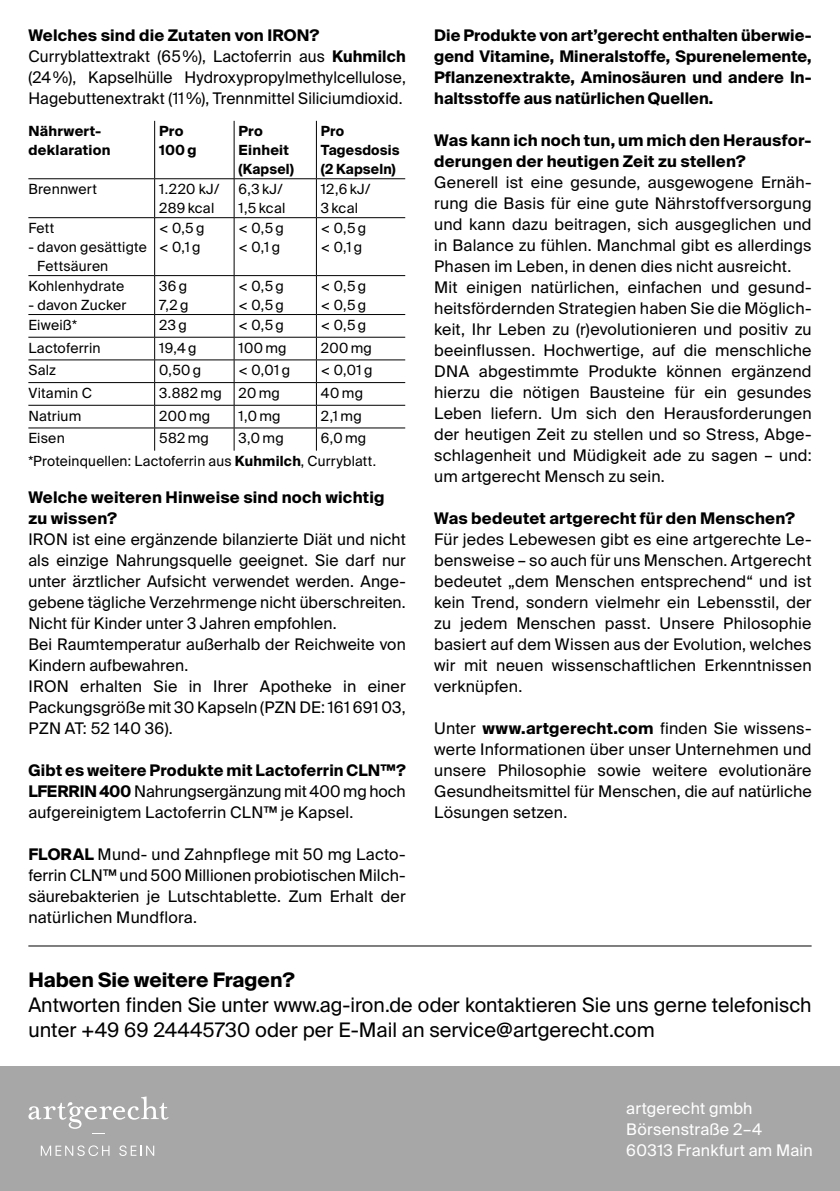
<style>
.page{position:relative;width:840px;height:1191px;background:#fff}
.page>*{position:absolute;margin:0;border:0;box-sizing:border-box;transform-origin:0 0}
.t1{font:20px/25px "Suisse Intl";color:#000}
.t2{font:700 20px "Suisse Intl";color:#000}
.t3{font:16px/21px "Suisse Intl";letter-spacing:.01em;color:#000;text-align:justify}
.t4{font:700 16px/21px "Suisse Intl";letter-spacing:.015em;color:#000}
.t5{font:16px/21px "Suisse Intl";letter-spacing:.015em;color:#fff}
.t6{font:14px/19px "Suisse Intl";letter-spacing:.015em;color:#000}
.t7{font:700 14px/19px "Suisse Intl";letter-spacing:.015em;color:#000}
.t8{font:700 14px/19px "Suisse Intl";letter-spacing:.015em;color:#000;scale:.96 1}
.s1{font-weight:700}
</style>
<div class="page">
<hr style="left:154px;top:121px;width:1px;height:57px;background:#000">
<hr style="left:234px;top:121px;width:1px;height:57px;background:#000">
<hr style="left:316px;top:121px;width:1px;height:57px;background:#000">
<hr style="left:28px;top:178px;width:126px;height:1px;background:#000">
<hr style="left:154px;top:178px;width:80px;height:1px;background:#000">
<hr style="left:154px;top:179px;width:1px;height:38px;background:#000">
<hr style="left:234px;top:178px;width:82px;height:1px;background:#000">
<hr style="left:234px;top:179px;width:1px;height:38px;background:#000">
<hr style="left:316px;top:178px;width:89px;height:1px;background:#000">
<hr style="left:316px;top:179px;width:1px;height:38px;background:#000">
<hr style="left:28px;top:217px;width:126px;height:1px;background:#000">
<hr style="left:154px;top:217px;width:80px;height:1px;background:#000">
<hr style="left:154px;top:218px;width:1px;height:57px;background:#000">
<hr style="left:234px;top:217px;width:82px;height:1px;background:#000">
<hr style="left:234px;top:218px;width:1px;height:57px;background:#000">
<hr style="left:316px;top:217px;width:89px;height:1px;background:#000">
<hr style="left:316px;top:218px;width:1px;height:57px;background:#000">
<hr style="left:28px;top:275px;width:126px;height:1px;background:#000">
<hr style="left:154px;top:275px;width:80px;height:1px;background:#000">
<hr style="left:154px;top:276px;width:1px;height:38px;background:#000">
<hr style="left:234px;top:275px;width:82px;height:1px;background:#000">
<hr style="left:234px;top:276px;width:1px;height:38px;background:#000">
<hr style="left:316px;top:275px;width:89px;height:1px;background:#000">
<hr style="left:316px;top:276px;width:1px;height:38px;background:#000">
<hr style="left:28px;top:314px;width:126px;height:1px;background:#000">
<hr style="left:154px;top:314px;width:80px;height:1px;background:#000">
<hr style="left:234px;top:314px;width:82px;height:1px;background:#000">
<hr style="left:316px;top:314px;width:89px;height:1px;background:#000">
<hr style="left:28px;top:337px;width:126px;height:1px;background:#000">
<hr style="left:154px;top:337px;width:80px;height:1px;background:#000">
<hr style="left:234px;top:337px;width:82px;height:1px;background:#000">
<hr style="left:316px;top:337px;width:89px;height:1px;background:#000">
<hr style="left:28px;top:359px;width:126px;height:1px;background:#000">
<hr style="left:154px;top:359px;width:80px;height:1px;background:#000">
<hr style="left:234px;top:359px;width:82px;height:1px;background:#000">
<hr style="left:316px;top:359px;width:89px;height:1px;background:#000">
<hr style="left:28px;top:382px;width:126px;height:1px;background:#000">
<hr style="left:154px;top:382px;width:80px;height:1px;background:#000">
<hr style="left:234px;top:382px;width:82px;height:1px;background:#000">
<hr style="left:316px;top:382px;width:89px;height:1px;background:#000">
<hr style="left:28px;top:405px;width:126px;height:1px;background:#000">
<hr style="left:154px;top:405px;width:80px;height:1px;background:#000">
<hr style="left:234px;top:405px;width:82px;height:1px;background:#000">
<hr style="left:316px;top:405px;width:89px;height:1px;background:#000">
<hr style="left:28px;top:427px;width:126px;height:1px;background:#000">
<hr style="left:154px;top:427px;width:80px;height:1px;background:#000">
<svg style="left:154px;top:315px;width:1px;height:135px"></svg>
<hr style="left:234px;top:427px;width:82px;height:1px;background:#000">
<svg style="left:234px;top:315px;width:1px;height:135px"></svg>
<hr style="left:316px;top:427px;width:89px;height:1px;background:#000">
<svg style="left:316px;top:315px;width:1px;height:135px"></svg>
<div style="left:0;top:1066px;width:839px;height:125px;background:#a7a7a8"></div>
<hr style="left:28px;top:945px;width:783px;height:1px;background:#000">
<svg style="left:28px;top:1096px;width:140px;height:38px"></svg>
<svg style="left:41px;top:1145px;width:68px;height:11px"></svg>
<svg style="left:119px;top:1145px;width:35px;height:11px"></svg>
<p class="t3" style="left:28px;top:25px;width:379px;text-align:left"><span class="s1">Welches sind die Zutaten von IRON?<br></span>Curryblattextrakt (65%), Lactoferrin aus <span class="s1">Kuhmilch </span>(24%), Kapselhülle Hydroxypropylmethylcellulose, Hagebuttenextrakt (11%), Trennmittel Siliciumdioxid.</p>
<p class="t7" style="left:28px;top:122px;width:84px">Nährwert&shy;deklaration</p>
<p class="t7" style="left:159px;top:122px;width:39px">Pro<br>100 g</p>
<p class="t7" style="left:238px;top:122px;width:57px">Pro<br>Einheit (Kapsel)</p>
<p class="t8" style="left:321px;top:122px;width:83px">Pro<br>Tagesdosis (2 Kapseln)</p>
<p class="t6" style="left:28px;top:180px;width:70px">Brennwert</p>
<p class="t6" style="left:159px;top:180px;width:62px">1.220 kJ/<br>289 kcal</p>
<p class="t6" style="left:238px;top:180px;width:48px">6,3 kJ/<br>1,5 kcal</p>
<p class="t6" style="left:321px;top:180px;width:51px">12,6 kJ/<br>3 kcal</p>
<p class="t6" style="left:28px;top:219px;width:27px">Fett</p>
<p class="t6" style="left:37px;top:238px;width:111px;text-indent:-9px">- davon gesättigte<br>Fettsäuren</p>
<p class="t6" style="left:159px;top:219px;width:47px">&lt; 0,5 g &lt; 0,1 g</p>
<p class="t6" style="left:238px;top:219px;width:47px">&lt; 0,5 g &lt; 0,1 g</p>
<p class="t6" style="left:321px;top:219px;width:47px">&lt; 0,5 g &lt; 0,1 g</p>
<p class="t6" style="left:28px;top:277px;width:97px">Kohlenhydrate</p>
<p class="t6" style="left:28px;top:296px;width:100px">- davon Zucker</p>
<p class="t6" style="left:159px;top:277px;width:31px">36g<br>7,2 g</p>
<p class="t6" style="left:238px;top:277px;width:47px">&lt; 0,5 g &lt; 0,5 g</p>
<p class="t6" style="left:321px;top:277px;width:47px">&lt; 0,5 g &lt; 0,5 g</p>
<p class="t6" style="left:28px;top:315px;width:50px">Eiweiß*</p>
<p class="t6" style="left:159px;top:315px;width:29px">23g</p>
<p class="t6" style="left:238px;top:315px;width:47px">&lt; 0,5 g</p>
<p class="t6" style="left:321px;top:315px;width:47px">&lt; 0,5 g</p>
<p class="t6" style="left:28px;top:338px;width:74px">Lactoferrin</p>
<p class="t6" style="left:159px;top:338px;width:39px">19,4 g</p>
<p class="t6" style="left:238px;top:338px;width:49px">100 mg</p>
<p class="t6" style="left:321px;top:338px;width:53px">200 mg</p>
<p class="t6" style="left:28px;top:361px;width:29px">Salz</p>
<p class="t6" style="left:159px;top:361px;width:44px">0,50 g</p>
<p class="t6" style="left:238px;top:361px;width:53px">&lt; 0,01 g</p>
<p class="t6" style="left:321px;top:361px;width:53px">&lt; 0,01 g</p>
<p class="t6" style="left:28px;top:383px;width:65px">Vitamin C</p>
<p class="t6" style="left:159px;top:383px;width:122px">3.882 mg 20 mg</p>
<p class="t6" style="left:321px;top:383px;width:44px">40 mg</p>
<p class="t6" style="left:28px;top:406px;width:54px">Natrium</p>
<p class="t6" style="left:159px;top:406px;width:53px">200 mg</p>
<p class="t6" style="left:238px;top:406px;width:43px">1,0 mg</p>
<p class="t6" style="left:321px;top:406px;width:42px">2,1 mg</p>
<p class="t6" style="left:28px;top:429px;width:38px">Eisen</p>
<p class="t6" style="left:159px;top:429px;width:51px">582 mg</p>
<p class="t6" style="left:238px;top:429px;width:47px">3,0 mg</p>
<p class="t6" style="left:28px;top:427px;width:349px;line-height:22.6px;text-indent:292px">6,0 mg *Proteinquellen: Lactoferrin aus <span class="s1">Kuhmilch</span>, Curryblatt.</p>
<p class="t4" style="left:28px;top:487px;width:357px">Welche weiteren Hinweise sind noch wichtig zu wissen?</p>
<p class="t3" style="left:28px;top:529px;width:379px;text-align:left">IRON ist eine ergänzende bilanzierte Diät und nicht als einzige Nahrungsquelle geeignet. Sie darf nur unter ärztlicher Aufsicht verwendet werden. Ange&shy;gebene tägliche Verzehrmenge nicht überschreiten.<br>Nicht für Kinder unter 3 Jahren empfohlen.<br>Bei Raumtemperatur außerhalb der Reichweite von Kindern aufbewahren.<br>IRON erhalten Sie in Ihrer Apotheke in einer Packungsgröße mit 30 Kapseln (PZN DE: 161 691 03, PZN AT: 52 140 36).</p>
<p class="t3" style="left:28px;top:760px;width:379px"><span class="s1">Gibt es weitere Produkte mit Lactoferrin CLN™?<br>LFERRIN 400</span> Nahrungsergänzung mit 400 mg hoch aufgereinigtem Lactoferrin CLN™ je Kapsel.</p>
<p class="t3" style="left:28px;top:844px;width:379px"><span class="s1">FLORAL</span> Mund- und Zahnpflege mit 50 mg Lacto&shy;ferrin CLN™ und 500 Millionen probiotischen Milch&shy;säurebakterien je Lutschtablette. Zum Erhalt der natürlichen Mundflora.</p>
<p class="t4" style="left:434px;top:25px;width:379px;text-align:justify">Die Produkte von art’gerecht enthalten überwie&shy;gend Vitamine, Mineralstoffe, Spurenelemente, Pflanzenextrakte, Aminosäuren und andere In&shy;haltsstoffe aus natürlichen Quellen.</p>
<p class="t4" style="left:434px;top:130px;width:379px">Was kann ich noch tun, um mich den Herausfor&shy;derungen der heutigen Zeit zu stellen?</p>
<p class="t3" style="left:434px;top:172px;width:379px;text-align:left">Generell ist eine gesunde, ausgewogene Ernäh&shy;rung die Basis für eine gute Nährstoffversorgung und kann dazu beitragen, sich ausgeglichen und in Balance zu fühlen. Manchmal gibt es allerdings Phasen im Leben, in denen dies nicht ausreicht.<br>Mit einigen natürlichen, einfachen und gesund&shy;heitsfördernden Strategien haben Sie die Möglich&shy;keit, Ihr Leben zu (r)evolutionieren und positiv zu beeinflussen. Hochwertige, auf die menschliche DNA abgestimmte Produkte können ergänzend hierzu die nötigen Bausteine für ein gesundes Leben liefern. Um sich den Herausforderungen der heutigen Zeit zu stellen und so Stress, Abge&shy;schlagenheit und Müdigkeit ade zu sagen – und: um artgerecht Mensch zu sein.</p>
<p class="t4" style="left:434px;top:508px;width:362px">Was bedeutet artgerecht für den Menschen?</p>
<p class="t3" style="left:434px;top:529px;width:379px">Für jedes Lebewesen gibt es eine artgerechte Le&shy;bensweise – so auch für uns Menschen. Artgerecht bedeutet „dem Menschen entsprechend“ und ist kein Trend, sondern vielmehr ein Lebensstil, der zu jedem Menschen passt. Unsere Philosophie basiert auf dem Wissen aus der Evolution, welches wir mit neuen wissenschaftlichen Erkenntnissen verknüpfen.</p>
<p class="t3" style="left:434px;top:717px;width:379px">Unter <span class="s1">www.artgerecht.com</span> finden Sie wissens&shy;werte Informationen über unser Unternehmen und unsere Philosophie sowie weitere evolutionäre Gesundheitsmittel für Menschen, die auf natürliche Lösungen setzen.</p>
<p class="t2" style="left:28px;top:968px;width:268px">Haben Sie weitere Fragen?</p>
<p class="t1" style="left:28px;top:992px;width:784px">Antworten finden Sie unter www.ag-iron.de oder kontaktieren Sie uns gerne telefonisch unter +49 69 24445730 oder per E-Mail an service@artgerecht.com</p>
<p class="t5" style="left:626px;top:1097px;width:188px">artgerecht gmbh<br>Börsenstraße 2–4<br>60313 Frankfurt am Main</p>
</div>
